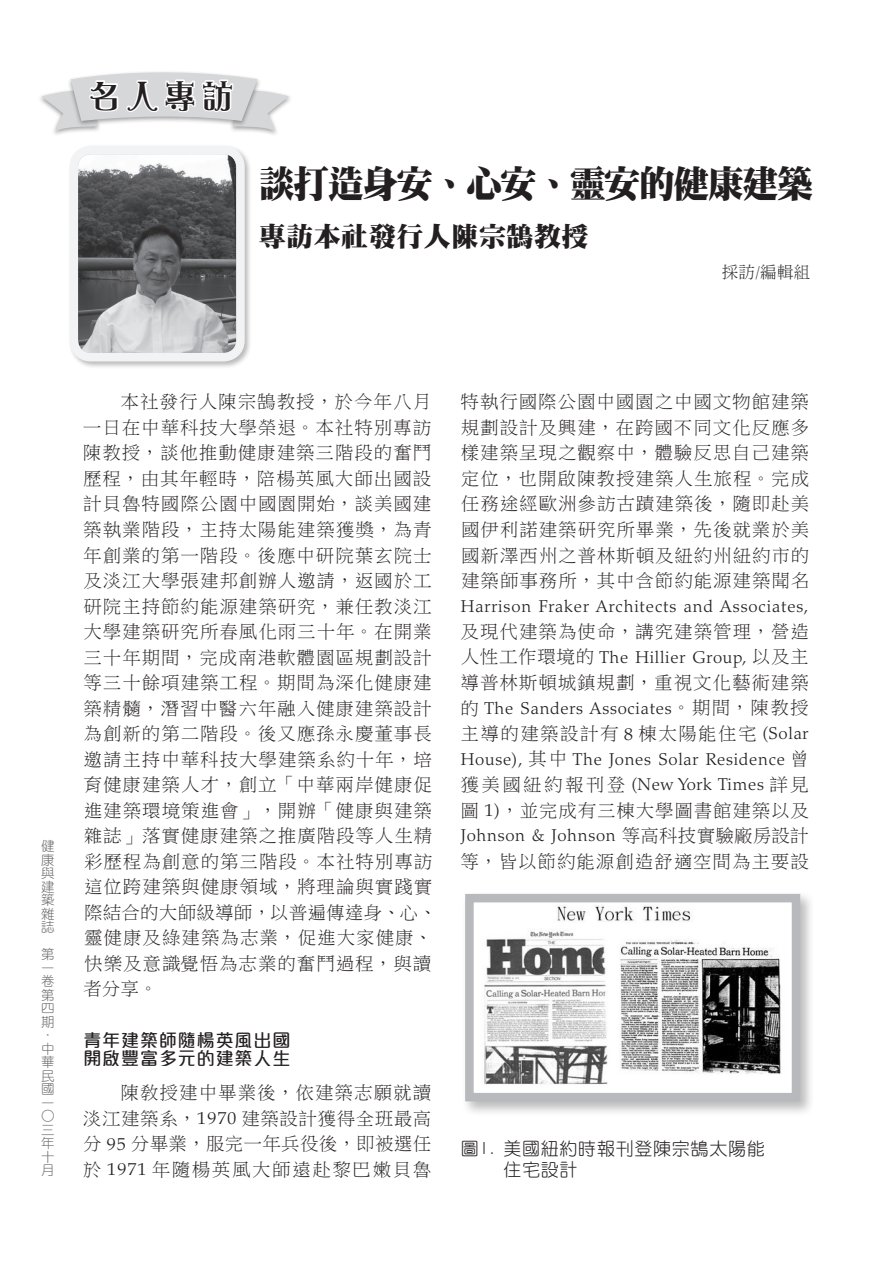
<style>
.page{position:relative;width:893px;height:1263px;background:#fff}
.page>*{position:absolute;margin:0;border:0;box-sizing:border-box;transform-origin:0 0}
.t1{font:37.5px "DF Ming Std W12";letter-spacing:-.04em;color:#231f20;scale:.96 1}
.t2{font:33px "DF Shi Yi Std W5";color:#231f20}
.t3{font:27px "DF Ming Std W12";letter-spacing:.02em;color:#231f20}
.t4{font:18px/25.5px "Ming Li U";letter-spacing:.08em;color:#231f20;text-align:justify}
.t5{font:500 18px/18px "M Elle HK";letter-spacing:.05em;color:#231f20}
.t6{font:18px "Ming Li U";letter-spacing:.105em;color:#231f20}
.t7{font:18px/21.3px "DF Yuan W3 WIN BF";letter-spacing:.04em;color:#231f20}
.t8{font:300 17.1px/25.5px "Palatino LT Std";letter-spacing:.04em;color:#231f20}
.t9{font:16.5px "DF Ming Std W3";color:#231f20}
.t10{font:13.5px/13.5px "DF Yuan W3 WIN BF";color:#6c6d70;text-align:justify}
.s1{font-family:"Palatino LT Std";font-weight:300;font-size:17.4px}
.s2{font-family:"Ming Li U";font-weight:400;font-size:18px}
.s3{font-family:"Palatino LT Std";font-weight:300;font-size:17.1px}
.s4{font-family:"Humanist 521 BT";font-weight:300;font-size:17.4px}
.s5{font-family:"Humanist 521 BT";font-weight:300}
</style>
<div class="page">
<div style="left:37px;top:88px;width:64px;height:50px;background:#231f20;opacity:.42"></div>
<div style="left:228px;top:88px;width:64px;height:50px;background:#231f20;opacity:.42"></div>
<svg style="left:42px;top:72px;width:247px;height:59px"></svg>
<div style="left:68px;top:144px;width:184px;height:225px;background:#231f20;opacity:.3"></div>
<img style="left:80px;top:156px;width:155px;height:195px">
<div style="left:70px;top:146px;width:175px;height:215px;border:9px solid #f2f3f4;border-radius:17px"></div>
<div style="left:462px;top:890px;width:353px;height:226px;background:#231f20;opacity:.3"></div>
<svg style="left:462px;top:890px;width:342px;height:216px"></svg>
<h2 class="t2" style="left:88px;top:78px;width:147px">名人專訪</h2>
<h1 class="t1" style="left:259px;top:163px;width:579px">談打造身安、心安、靈安的健康建築</h1>
<h3 class="t3" style="left:259px;top:222px;width:331px">專訪本社發行人陳宗鵠教授</h3>
<p class="t9" style="left:722px;top:263px;width:90px">採訪/編輯組</p>
<p class="t10" style="left:41px;top:839px;width:15px">健康與建築雜誌</p>
<p class="t10" style="left:41px;top:947px;width:14px;text-align:left">第一卷第四期．中華民國一</p>
<p class="t10" style="left:55px;top:1109px;width:15px;rotate:90deg">○</p>
<p class="t10" style="left:41px;top:1123px;width:14px">三年十月</p>
<p class="t4" style="left:83px;top:389px;width:355px;text-align:left;text-indent:38px">本社發行人陳宗鵠教授，於今年八月一日在中華科技大學榮退。本社特別專訪陳教授，談他推動健康建築三階段的奮鬥歷程，由其年輕時，陪楊英風大師出國設計貝魯特國際公園中國園開始，談美國建築執業階段，主持太陽能建築獲獎，為青年創業的第一階段。後應中研院葉玄院士及淡江大學張建邦創辦人邀請，返國於工研院主持節約能源建築研究，兼任教淡江大學建築研究所春風化雨三十年。在開業三十年期間，完成南港軟體園區規劃設計等三十餘項建築工程。期間為深化健康建築精髓，潛習中醫六年融入健康建築設計為創新的第二階段。後又應孫永慶董事長邀請主持中華科技大學建築系約十年，培育健康建築人才，創立「中華兩岸健康促進建築環境策進會」，開辦「健康與建築雜誌」落實健康建築之推廣階段等人生精彩歷程為創意的第三階段。本社特別專訪這位跨建築與健康領域，將理論與實踐實際結合的大師級導師，以普遍傳達身、心、靈健康及綠建築為志業，促進大家健康、快樂及意識覺悟為志業的奮鬥過程，與讀者分享。</p>
<p class="t5" style="left:83px;top:1030px;width:209px">青年建築師隨楊英風出國開啟豐富多元的建築人生</p>
<p class="t4" style="left:83px;top:1080px;width:349px;text-indent:38px">陳敎授建中畢業後，依建築志願就讀淡江建築系，<span class="s1">1970</span> 建築設計獲得全班最高分 <span class="s1">95</span> 分畢業，服完一年兵役後，即被選任於 <span class="s1">1971</span> 年隨楊英風大師遠赴黎巴嫩貝魯</p>
<p class="t4" style="left:461px;top:389px;width:350px">特執行國際公園中國園之中國文物館建築規劃設計及興建，在跨國不同文化反應多樣建築呈現之觀察中，體驗反思自己建築定位，也開啟陳教授建築人生旅程。完成任務途經歐洲參訪古蹟建築後，隨即赴美國伊利諾建築研究所畢業，先後就業於美國新澤西州之普林斯頓及紐約州紐約市的建築師事務所，其中含節約能源建築聞名</p>
<p class="t8" style="left:461px;top:593px;width:349px">Harrison Fraker Architects and Associates,</p>
<p class="t4" style="left:461px;top:619px;width:349px">及現代建築為使命，講究建築管理，營造</p>
<p class="t8" style="left:461px;top:644px;width:349px"><span class="s2">人性工作環境的</span> The Hillier Group, <span class="s2">以及主</span></p>
<p class="t4" style="left:461px;top:670px;width:349px">導普林斯頓城鎮規劃，重視文化藝術建築</p>
<p class="t8" style="left:461px;top:695px;width:349px"><span class="s2">的</span> The Sanders Associates<span class="s2">。期間，陳教授</span></p>
<p class="t6" style="left:461px;top:724px;width:349px">主導的建築設計有 <span class="s1">8</span> 棟太陽能住宅 <span class="s3">(Solar</span></p>
<p class="t8" style="left:461px;top:746px;width:349px">House), <span class="s2">其中</span> The Jones Solar Residence <span class="s2">曾獲美國紐約報刊登</span> (NewYork Times <span class="s2">詳見</span></p>
<p class="t4" style="left:461px;top:797px;width:349px">圖 <span class="s1">1</span><span class="s3">)</span>，並完成有三棟大學圖書館建築以及</p>
<p class="t8" style="left:461px;top:823px;width:349px">Johnson &amp; Johnson <span class="s2">等高科技實驗廠房設計</span></p>
<p class="t4" style="left:461px;top:848px;width:349px">等，皆以節約能源創造舒適空間為主要設</p>
<p class="t7" style="left:503px;top:1137px;width:263px;text-indent:-43px">圖<span class="s4">1</span><span class="s5">.</span> 美國紐約時報刊登陳宗鵠太陽能住宅設計</p>
</div>
